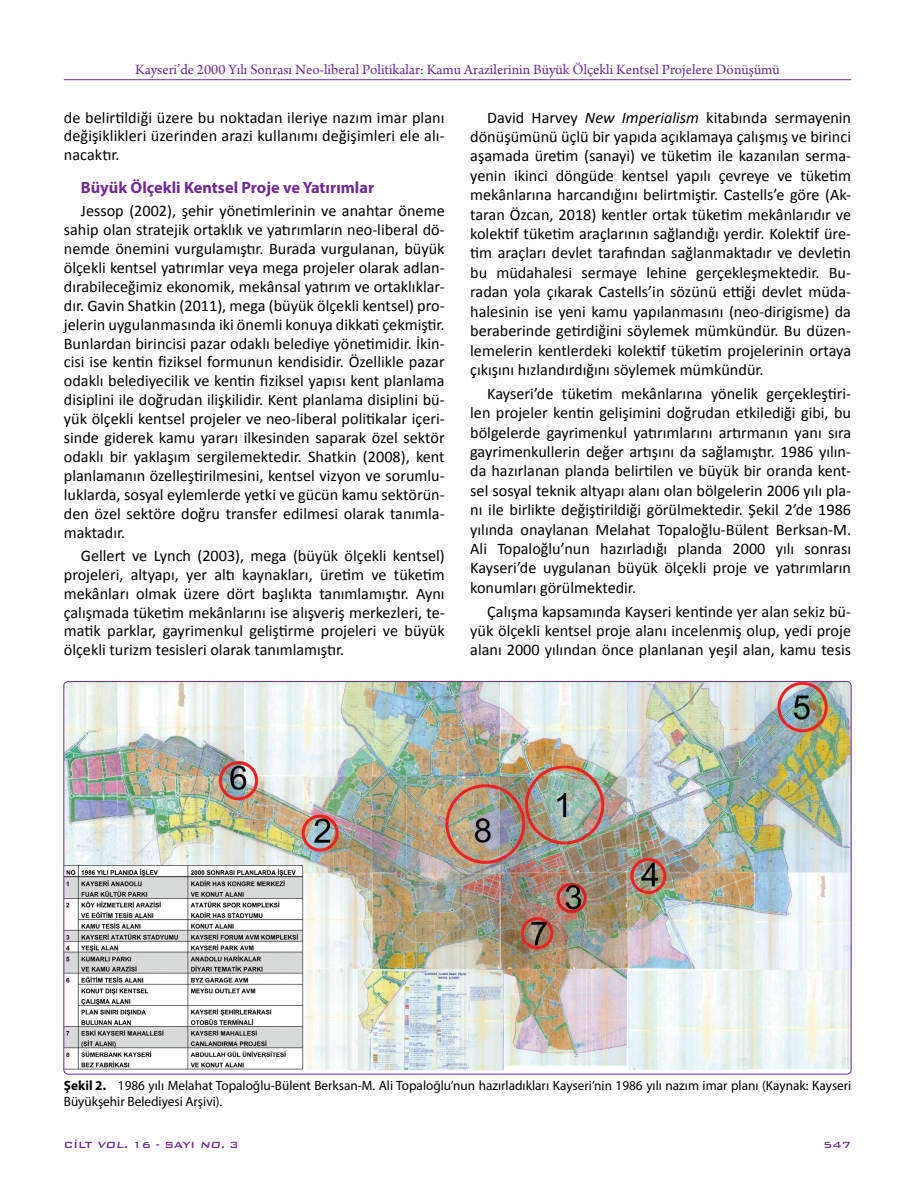
<style>
.page{position:relative;width:915px;height:1191px;background:#fff}
.page>*{position:absolute;margin:0;border:0;box-sizing:border-box;transform-origin:0 0}
.t1{font:700 16.35px "Myriad Pro";color:#6f2c91}
.t2{font:16.2px/19.4px "Calibri";color:#000;text-align:justify}
.t3{font:15px "Arno Pro";color:#6f2c91}
.t4{font:13.5px/15px "Myriad Pro";color:#000}
.t5{font:500 12px "Bank Gothic BT";color:#6f2c91}
.s1{font-style:italic}
.s2{font-weight:700}
</style>
<div class="page">
<hr style="left:64px;top:79px;width:786px;height:1px;background:#6f2c91">
<img style="left:64px;top:681px;width:786px;height:393px">
<p class="t3" style="left:135px;top:61px;width:646px">Kayseri’de 2000 Yılı Sonrası Neo-liberal Politikalar: Kamu Arazilerinin Büyük Ölçekli Kentsel Projelere Dönüşümü</p>
<p class="t2" style="left:64px;top:107px;width:382px;line-height:18.9px">de belirtildiği üzere bu noktadan ileriye nazım imar planı değişiklikleri üzerinden arazi kullanımı değişimleri ele alı&shy;nacaktır.</p>
<p class="t1" style="left:81px;top:177px;width:295px">Büyük Ölçekli Kentsel Proje ve Yatırımlar</p>
<p class="t2" style="left:64px;top:200px;width:382px;line-height:18.9px;text-indent:17px">Jessop (2002), şehir yönetimlerinin ve anahtar öneme sahip olan stratejik ortaklık ve yatırımların neo-liberal dö&shy;nemde önemini vurgulamıştır. Burada vurgulanan, büyük ölçekli kentsel yatırımlar veya mega projeler olarak adlan&shy;dırabileceğimiz ekonomik, mekânsal yatırım ve ortaklıklar&shy;dır. Gavin Shatkin (2011), mega (büyük ölçekli kentsel) pro&shy;jelerin uygulanmasında iki önemli konuya dikkati çekmiştir.<br>Bunlardan birincisi pazar odaklı belediye yönetimidir. İkin&shy;cisi ise kentin fiziksel formunun kendisidir. Özellikle pazar odaklı belediyecilik ve kentin fiziksel yapısı kent planlama disiplini ile doğrudan ilişkilidir. Kent planlama disiplini bü&shy;yük ölçekli kentsel projeler ve neo-liberal politikalar içeri&shy;sinde giderek kamu yararı ilkesinden saparak özel sektör odaklı bir yaklaşım sergilemektedir. Shatkin (2008), kent planlamanın özelleştirilmesini, kentsel vizyon ve sorumlu&shy;luklarda, sosyal eylemlerde yetki ve gücün kamu sektörün&shy;den özel sektöre doğru transfer edilmesi olarak tanımla&shy;maktadır.</p>
<p class="t2" style="left:64px;top:545px;width:382px;line-height:18.9px;text-indent:17px">Gellert ve Lynch (2003), mega (büyük ölçekli kentsel) projeleri, altyapı, yer altı kaynakları, üretim ve tüketim mekânları olmak üzere dört başlıkta tanımlamıştır. Aynı çalışmada tüketim mekânlarını ise alışveriş merkezleri, te&shy;matik parklar, gayrimenkul geliştirme projeleri ve büyük ölçekli turizm tesisleri olarak tanımlamıştır.</p>
<p class="t2" style="left:470px;top:107px;width:382px;text-indent:17px">David Harvey <span class="s1">New Imperialism</span> kitabında sermayenin dönüşümünü üçlü bir yapıda açıklamaya çalışmış ve birinci aşamada üretim (sanayi) ve tüketim ile kazanılan serma&shy;yenin ikinci döngüde kentsel yapılı çevreye ve tüketim mekânlarına harcandığını belirtmiştir. Castells’e göre (Ak&shy;taran Özcan, 2018) kentler ortak tüketim mekânlarıdır ve kolektif tüketim araçlarının sağlandığı yerdir. Kolektif üre&shy;tim araçları devlet tarafından sağlanmaktadır ve devletin bu müdahalesi sermaye lehine gerçekleşmektedir. Bu&shy;radan yola çıkarak Castells’in sözünü ettiği devlet müda&shy;halesinin ise yeni kamu yapılanmasını (neo-dirigisme) da beraberinde getirdiğini söylemek mümkündür. Bu düzen&shy;lemelerin kentlerdeki kolektif tüketim projelerinin ortaya çıkışını hızlandırdığını söylemek mümkündür.</p>
<p class="t2" style="left:470px;top:383px;width:382px;text-indent:17px">Kayseri’de tüketim mekânlarına yönelik gerçekleştiri&shy;len projeler kentin gelişimini doğrudan etkilediği gibi, bu bölgelerde gayrimenkul yatırımlarını artırmanın yanı sıra gayrimenkullerin değer artışını da sağlamıştır. 1986 yılın&shy;da hazırlanan planda belirtilen ve büyük bir oranda kent&shy;sel sosyal teknik altyapı alanı olan bölgelerin 2006 yılı pla&shy;nı ile birlikte değiştirildiği görülmektedir. Şekil 2’de 1986 yılında onaylanan Melahat Topaloğlu-Bülent Berksan-M.<br>Ali Topaloğlu’nun hazırladığı planda 2000 yılı sonrası Kayseri’de uygulanan büyük ölçekli proje ve yatırımların konumları görülmektedir.</p>
<p class="t2" style="left:470px;top:600px;width:382px;text-indent:17px">Çalışma kapsamında Kayseri kentinde yer alan sekiz bü&shy;yük ölçekli kentsel proje alanı incelenmiş olup, yedi proje alanı 2000 yılından önce planlanan yeşil alan, kamu tesis</p>
<p class="t4" style="left:64px;top:1078px;width:788px"><span class="s2">Şekil 2.</span> 1986 yılı Melahat Topaloğlu-Bülent Berksan-M. Ali Topaloğlu’nun hazırladıkları Kayseri’nin 1986 yılı nazım imar planı (Kaynak: Kayseri<br>Büyükşehir Belediyesi Arşivi).</p>
<p class="t5" style="left:64px;top:1138px;width:176px">CİLT <span class="s1">VOL.</span> 16 - SAYI <span class="s1">NO.</span> 3</p>
<p class="t5" style="left:823px;top:1138px;width:29px">547</p>
</div>
